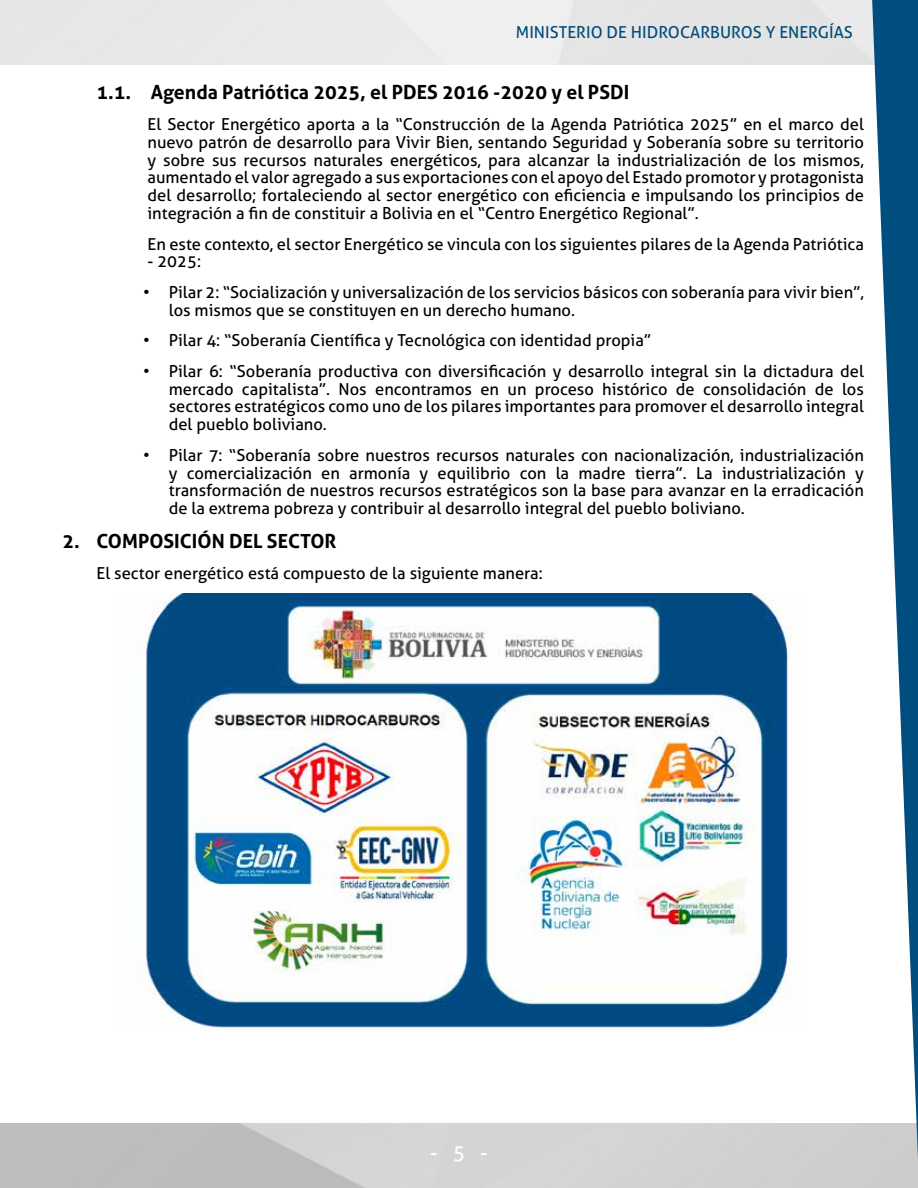
<style>
.page{position:relative;width:918px;height:1188px;background:#fff}
.page>*{position:absolute;margin:0;border:0;box-sizing:border-box;transform-origin:0 0}
.t1{font:21px "Aller";color:#fff}
.t2{font:700 19.5px "Aller";color:#000}
.t3{font:16.5px/17.9px "Aller";color:#000;text-align:justify}
.t4{font:16.5px "Aller";color:#004d7b}
</style>
<div class="page">
<svg style="left:872px;top:0;width:46px;height:1186px"></svg>
<img style="left:135px;top:593px;width:656px;height:436px">
<p class="t4" style="left:516px;top:23px;width:338px">MINISTERIO DE HIDROCARBUROS Y ENERGÍAS</p>
<p class="t2" style="left:97px;top:80px;width:534px">1.1. Agenda Patriótica 2025, el PDES 2016 -2020 y el PSDI</p>
<p class="t3" style="left:148px;top:115px;width:718px">El Sector Energético aporta a la “Construcción de la Agenda Patriótica 2025” en el marco del nuevo patrón de desarrollo para Vivir Bien, sentando Seguridad y Soberanía sobre su territorio y sobre sus recursos naturales energéticos, para alcanzar la industrialización de los mismos, aumentado el valor agregado a sus exportaciones con el apoyo del Estado promotor y protagonista del desarrollo; fortaleciendo al sector energético con eficiencia e impulsando los principios de integración a fin de constituir a Bolivia en el “Centro Energético Regional”.</p>
<p class="t3" style="left:148px;top:235px;width:718px">En este contexto, el sector Energético se vincula con los siguientes pilares de la Agenda Patriótica</p>
<p class="t3" style="left:148px;top:253px;width:55px">- 2025:</p>
<p class="t3" style="left:169px;top:283px;width:697px;text-indent:-26px">• Pilar 2: “Socialización y universalización de los servicios básicos con soberanía para vivir bien”, los mismos que se constituyen en un derecho humano.</p>
<p class="t3" style="left:143px;top:331px;width:509px">• Pilar 4: “Soberanía Científica y Tecnológica con identidad propia”</p>
<p class="t3" style="left:169px;top:362px;width:697px;text-indent:-26px">• Pilar 6: “Soberanía productiva con diversificación y desarrollo integral sin la dictadura del mercado capitalista”. Nos encontramos en un proceso histórico de consolidación de los sectores estratégicos como uno de los pilares importantes para promover el desarrollo integral del pueblo boliviano.</p>
<p class="t3" style="left:169px;top:446px;width:697px;text-indent:-26px">• Pilar 7: “Soberanía sobre nuestros recursos naturales con nacionalización, industrialización y comercialización en armonía y equilibrio con la madre tierra”. La industrialización y transformación de nuestros recursos estratégicos son la base para avanzar en la erradicación de la extrema pobreza y contribuir al desarrollo integral del pueblo boliviano.</p>
<p class="t2" style="left:63px;top:529px;width:275px">2. COMPOSICIÓN DEL SECTOR</p>
<p class="t3" style="left:97px;top:564px;width:448px">El sector energético está compuesto de la siguiente manera:</p>
<p class="t1" style="left:430px;top:1140px;width:59px">- 5 -</p>
</div>
